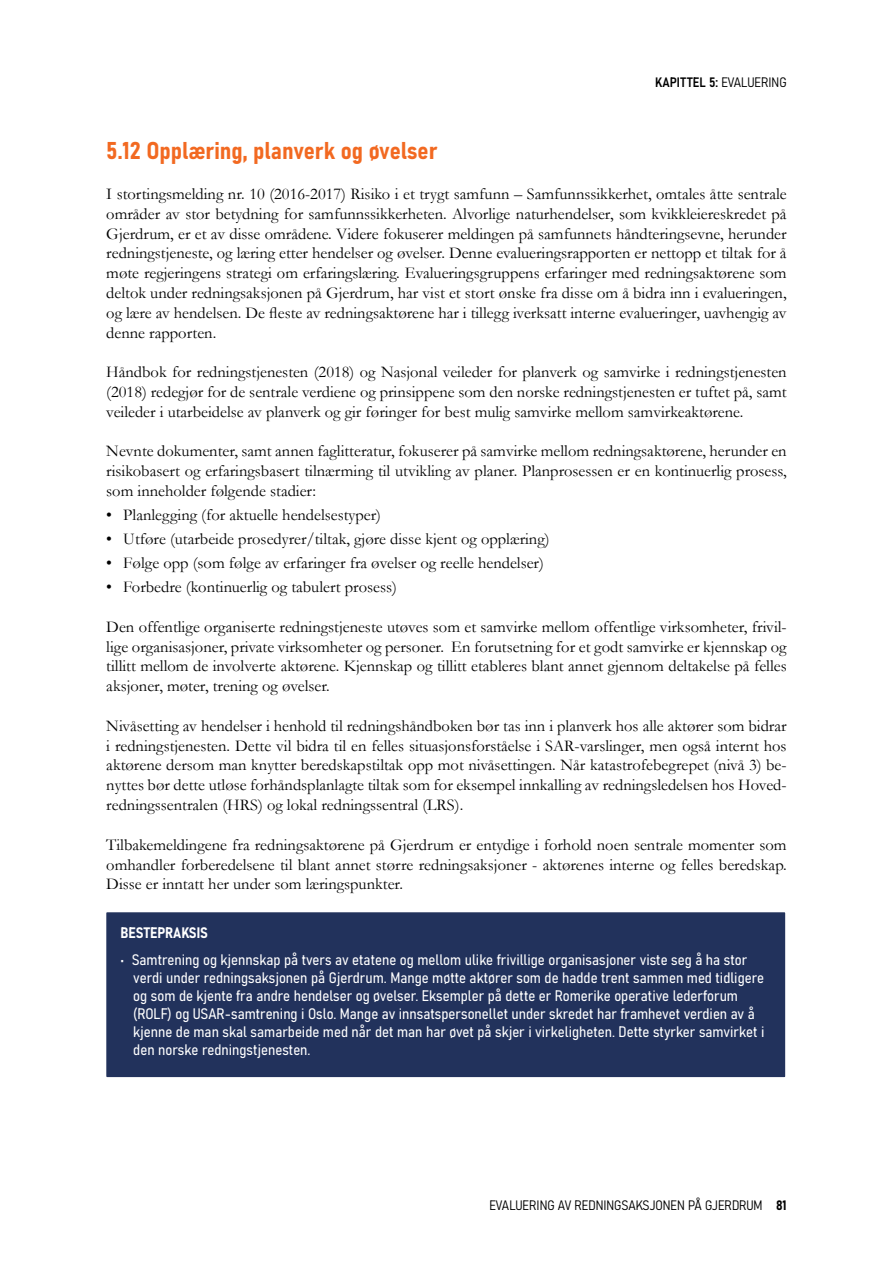
<style>
.page{position:relative;width:893px;height:1263px;background:#fff}
.page>*{position:absolute;margin:0;border:0;box-sizing:border-box;transform-origin:0 0}
.t1{font:24px "Bahnschrift";color:#f26921}
.t2{font:16.5px/19.8px "Garamond";color:#000;text-align:justify}
.t3{font:15px/18px "Bahnschrift";color:#fff}
.t4{font:13.5px "Bahnschrift";color:#000}
</style>
<div class="page">
<div style="left:107px;top:913px;width:677px;height:163px;background:#22325c"></div>
<div style="left:106px;top:912px;width:679px;height:165px;border:2px solid #22325c"></div>
<p class="t4" style="left:655px;top:72px;width:133px">KAPITTEL 5: EVALUERING</p>
<h1 class="t1" style="left:106px;top:133px;width:333px">5.12 Opplæring, planverk og øvelser</h1>
<p class="t2" style="left:106px;top:183px;width:682px">I stortingsmelding nr. 10 (2016-2017) Risiko i et trygt samfunn – Samfunnssikkerhet, omtales åtte sentrale områder av stor betydning for samfunnssikkerheten. Alvorlige naturhendelser, som kvikkleiereskredet på Gjerdrum, er et av disse områdene. Videre fokuserer meldingen på samfunnets håndteringsevne, herunder redningstjeneste, og læring etter hendelser og øvelser. Denne evalueringsrapporten er nettopp et tiltak for å møte regjeringens strategi om erfaringslæring. Evalueringsgruppens erfaringer med redningsaktørene som deltok under redningsaksjonen på Gjerdrum, har vist et stort ønske fra disse om å bidra inn i evalueringen, og lære av hendelsen. De fleste av redningsaktørene har i tillegg iverksatt interne evalueringer, uavhengig av denne rapporten.</p>
<p class="t2" style="left:106px;top:362px;width:682px">Håndbok for redningstjenesten (2018) og Nasjonal veileder for planverk og samvirke i redningstjenesten (2018) redegjør for de sentrale verdiene og prinsippene som den norske redningstjenesten er tuftet på, samt veileder i utarbeidelse av planverk og gir føringer for best mulig samvirke mellom samvirkeaktørene.</p>
<p class="t2" style="left:106px;top:441px;width:682px">Nevnte dokumenter, samt annen faglitteratur, fokuserer på samvirke mellom redningsaktørene, herunder en risikobasert og erfaringsbasert tilnærming til utvikling av planer. Planprosessen er en kontinuerlig prosess, som inneholder følgende stadier:</p>
<p class="t2" style="left:106px;top:505px;width:276px">• Planlegging (for aktuelle hendelsestyper)</p>
<p class="t2" style="left:106px;top:529px;width:445px">• Utføre (utarbeide prosedyrer/tiltak, gjøre disse kjent og opplæring)</p>
<p class="t2" style="left:106px;top:553px;width:439px">• Følge opp (som følge av erfaringer fra øvelser og reelle hendelser)</p>
<p class="t2" style="left:106px;top:577px;width:292px">• Forbedre (kontinuerlig og tabulert prosess)</p>
<p class="t2" style="left:106px;top:616px;width:682px">Den offentlige organiserte redningstjeneste utøves som et samvirke mellom offentlige virksomheter, frivil&shy;lige organisasjoner, private virksomheter og personer. En forutsetning for et godt samvirke er kjennskap og tillitt mellom de involverte aktørene. Kjennskap og tillitt etableres blant annet gjennom deltakelse på felles aksjoner, møter, trening og øvelser.</p>
<p class="t2" style="left:106px;top:715px;width:682px">Nivåsetting av hendelser i henhold til redningshåndboken bør tas inn i planverk hos alle aktører som bidrar i redningstjenesten. Dette vil bidra til en felles situasjonsforståelse i SAR-varslinger, men også internt hos aktørene dersom man knytter beredskapstiltak opp mot nivåsettingen. Når katastrofebegrepet (nivå 3) be&shy;nyttes bør dette utløse forhåndsplanlagte tiltak som for eksempel innkalling av redningsledelsen hos Hoved&shy;redningssentralen (HRS) og lokal redningssentral (LRS).</p>
<p class="t2" style="left:106px;top:834px;width:682px">Tilbakemeldingene fra redningsaktørene på Gjerdrum er entydige i forhold noen sentrale momenter som omhandler forberedelsene til blant annet større redningsaksjoner - aktørenes interne og felles beredskap.<br>Disse er inntatt her under som læringspunkter.</p>
<p class="t3" style="left:121px;top:923px;width:89px">BESTEPRAKSIS</p>
<p class="t3" style="left:133px;top:950px;width:633px;text-indent:-13px">• Samtrening og kjennskap på tvers av etatene og mellom ulike frivillige organisasjoner viste seg å ha stor verdi under redningsaksjonen på Gjerdrum. Mange møtte aktører som de hadde trent sammen med tidligere og som de kjente fra andre hendelser og øvelser. Eksempler på dette er Romerike operative lederforum (ROLF) og USAR-samtrening i Oslo. Mange av innsatspersonellet under skredet har framhevet verdien av å kjenne de man skal samarbeide med når det man har øvet på skjer i virkeligheten. Dette styrker samvirket i den norske redningstjenesten.</p>
<p class="t4" style="left:489px;top:1195px;width:299px">EVALUERING AV REDNINGSAKSJONEN PÅ GJERDRUM 81</p>
</div>
